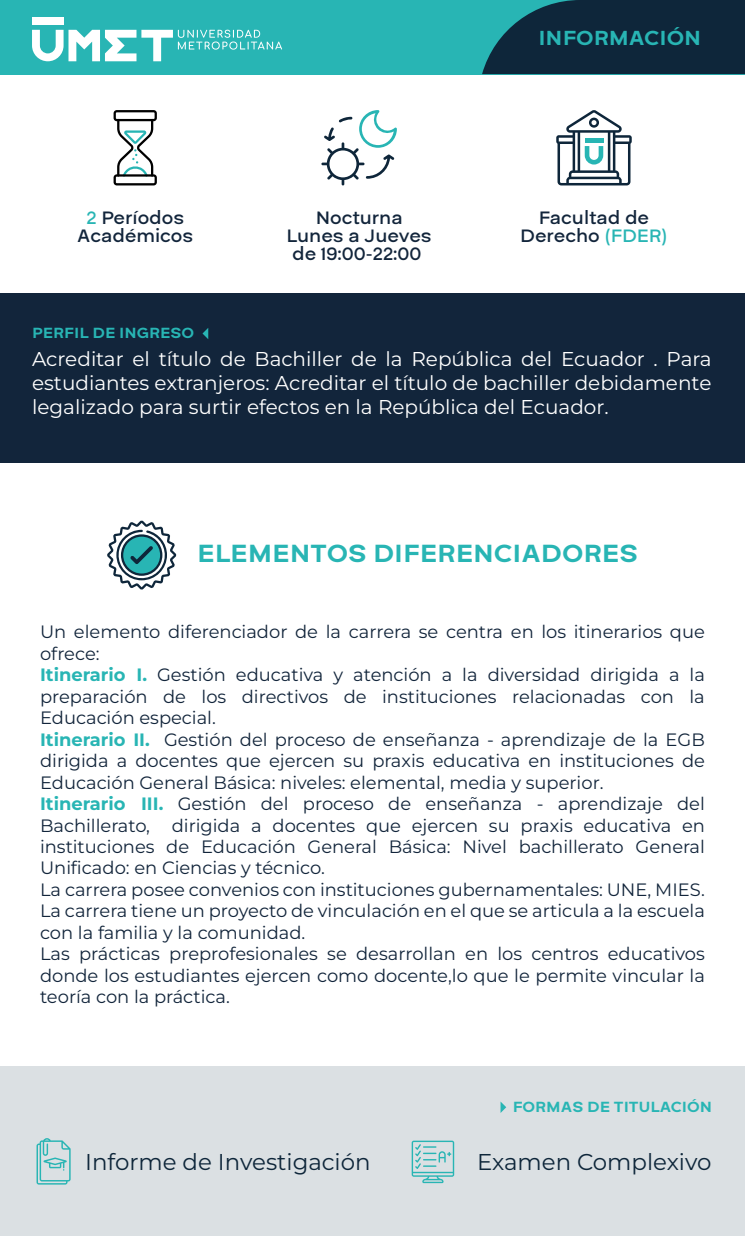
<style>
.page{position:relative;width:745px;height:1236px;background:#fff}
.page>*{position:absolute;margin:0;border:0;box-sizing:border-box;transform-origin:0 0}
.t1{font:700 27px "Nugros";color:#28b5b4}
.t2{font:22.88px "Montserrat";color:#0e263a}
.t3{font:700 22.12px "Nugros";color:#28b5b4}
.t4{font:20px/24px "Montserrat";color:#fff;text-align:justify}
.t5{font:500 19.5px/17.9px "Nugros";color:#12253b;text-align:center}
.t6{font:17.88px/21.5px "Montserrat";color:#12253b}
.t7{font:700 16px "Nugros";color:#28b5b4}
.s1{color:#28b5b4}
.s2{font-weight:700;color:#28b5b4}
</style>
<div class="page">
<div style="left:0;top:293px;width:744px;height:169px;background:#12253b"></div>
<svg style="left:202px;top:328px;width:6px;height:11px"></svg>
<div style="left:0;top:0;width:744px;height:74px;background:#28b5b4"></div>
<svg style="left:482px;top:0;width:262px;height:74px;background:#103446"></svg>
<div style="left:32px;top:17px;width:31px;height:8px;background:#fff"></div>
<svg style="left:32px;top:30px;width:250px;height:31px"></svg>
<div style="left:0;top:1067px;width:744px;height:169px;background:#dbe0e3"></div>
<svg style="left:500px;top:1101px;width:6px;height:12px"></svg>
<svg style="left:36px;top:1138px;width:35px;height:46px"></svg>
<svg style="left:411px;top:1141px;width:43px;height:42px"></svg>
<svg style="left:556px;top:110px;width:75px;height:75px"></svg>
<svg style="left:113px;top:110px;width:44px;height:75px"></svg>
<svg style="left:321px;top:110px;width:75px;height:75px"></svg>
<hr style="left:0;top:1235px;width:744px;height:1px;background:#28b5b4">
<svg style="left:0;top:1235px;width:421px;height:1px"></svg>
<svg style="left:107px;top:520px;width:69px;height:70px"></svg>
<p class="t5" style="left:77px;top:209px;width:117px"><span class="s1">2</span> Períodos<br>Académicos</p>
<p class="t5" style="left:286px;top:209px;width:146px">Nocturna<br>Lunes a Jueves de 19:00-22:00</p>
<p class="t3" style="left:538px;top:25px;width:164px">INFORMACIÓN</p>
<p class="t5" style="left:520px;top:209px;width:149px">Facultad de<br>Derecho <span class="s1">(FDER)</span></p>
<p class="t7" style="left:32px;top:324px;width:163px">PERFIL DE INGRESO</p>
<p class="t4" style="left:32px;top:349px;width:680px">Acreditar el título de Bachiller de la República del Ecuador . Para estudiantes extranjeros: Acreditar el título de bachiller debidamente legalizado para surtir efectos en la República del Ecuador.</p>
<h1 class="t1" style="left:197px;top:538px;width:442px">ELEMENTOS DIFERENCIADORES</h1>
<p class="t6" style="left:40px;top:623px;width:666px">Un elemento diferenciador de la carrera se centra en los itinerarios que ofrece:<br><span class="s2">Itinerario I.</span> Gestión educativa y atención a la diversidad dirigida a la preparación de los directivos de instituciones relacionadas con la Educación especial.<br><span class="s2">Itinerario II.</span> Gestión del proceso de enseñanza - aprendizaje de la EGB dirigida a docentes que ejercen su praxis educativa en instituciones de Educación General Básica: niveles: elemental, media y superior.<br><span class="s2">Itinerario III.</span> Gestión del proceso de enseñanza - aprendizaje del Bachillerato, dirigida a docentes que ejercen su praxis educativa en instituciones de Educación General Básica: Nivel bachillerato General Unificado: en Ciencias y técnico.<br>La carrera posee convenios con instituciones gubernamentales: UNE, MIES.<br>La carrera tiene un proyecto de vinculación en el que se articula a la escuela con la familia y la comunidad.<br>Las prácticas preprofesionales se desarrollan en los centros educativos donde los estudiantes ejercen como docente,lo que le permite vincular la teoría con la práctica.</p>
<p class="t7" style="left:512px;top:1098px;width:201px">FORMAS DE TITULACIÓN</p>
<p class="t2" style="left:85px;top:1147px;width:287px">Informe de Investigación</p>
<p class="t2" style="left:477px;top:1147px;width:236px">Examen Complexivo</p>
</div>
